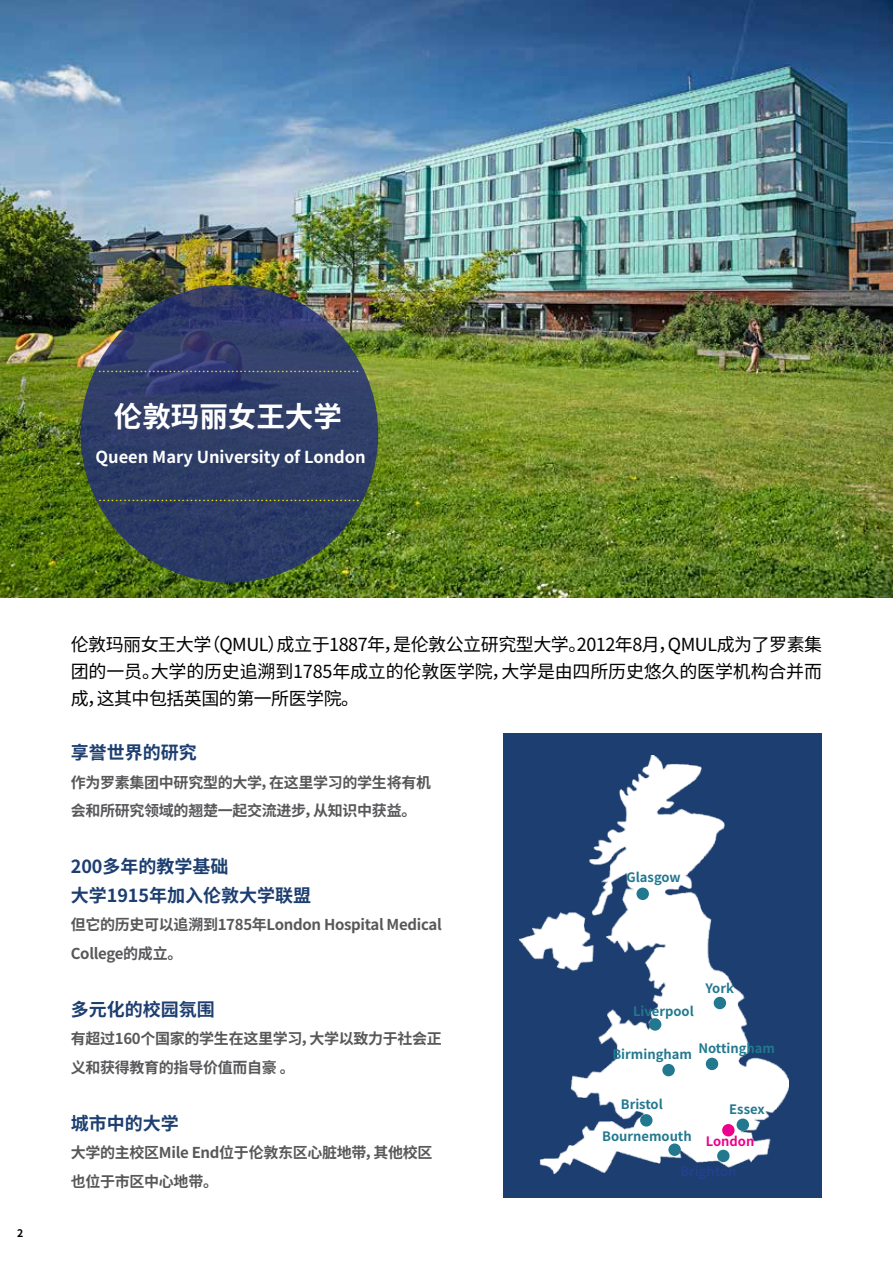
<style>
.page{position:relative;width:893px;height:1263px;background:#fff}
.page>*{position:absolute;margin:0;border:0;box-sizing:border-box;transform-origin:0 0}
.t1{font:700 28.5px "Noto Sans Hans";color:#fff}
.t2{font:100 18px "Noto Sans Hans";color:#fff200}
.t3{font:18px/27px "Noto Sans Hans";letter-spacing:-.01em;color:#000;text-align:justify}
.t4{font:700 18px/28.5px "Noto Sans Hans";color:#1c3e70}
.t5{font:700 16.5px "Noto Sans Hans";color:#fff}
.t6{font:700 15px/28.5px "Noto Sans Hans";letter-spacing:-.02em;color:#58585b}
.t7{font:700 13.05px "Noto Sans Hans";color:#22788f}
.t8{font:700 13.05px "Noto Sans Hans";color:#24408f}
.t9{font:700 13.05px "Noto Sans Hans";color:#ec008c}
.t10{font:700 10.5px "Noto Sans Hans";color:#000}
</style>
<div class="page">
<img style="left:0;top:0;width:893px;height:598px">
<div style="left:504px;top:733px;width:318px;height:465px;background:#1c3e70"></div>
<img style="left:520px;top:755px;width:268px;height:418px">
<div style="left:649px;top:1018px;width:12px;height:13px;background:#22788f;border-radius:50%"></div>
<div style="left:722px;top:1124px;width:13px;height:12px;background:#ec008c;border-radius:50%"></div>
<div style="left:714px;top:997px;width:12px;height:12px;background:#22788f;border-radius:50%"></div>
<div style="left:662px;top:1064px;width:13px;height:12px;background:#22788f;border-radius:50%"></div>
<div style="left:706px;top:1058px;width:12px;height:12px;background:#22788f;border-radius:50%"></div>
<div style="left:636px;top:887px;width:13px;height:13px;background:#22788f;border-radius:50%"></div>
<div style="left:717px;top:1150px;width:13px;height:12px;background:#22788f;border-radius:50%"></div>
<div style="left:668px;top:1143px;width:13px;height:13px;background:#22788f;border-radius:50%"></div>
<div style="left:640px;top:1114px;width:12px;height:12px;background:#22788f;border-radius:50%"></div>
<div style="left:737px;top:1118px;width:12px;height:13px;background:#22788f;border-radius:50%"></div>
<svg style="left:81px;top:285px;width:297px;height:298px;background:#2e3c68"></svg>
<p class="t2" style="left:98px;top:355px;width:263px">...............................................................</p>
<h1 class="t1" style="left:114px;top:401px;width:229px">伦敦玛丽女王大学</h1>
<p class="t5" style="left:96px;top:448px;width:272px">Queen Mary University of London</p>
<p class="t2" style="left:98px;top:484px;width:263px">...............................................................</p>
<p class="t10" style="left:17px;top:1227px;width:8px">2</p>
<p class="t3" style="left:71px;top:631px;width:753px">伦敦玛丽女王大学（QMUL）成立于1887年，是伦敦公立研究型大学。2012年8月，QMUL成为了罗素集团的一员。大学的历史追溯到1785年成立的伦敦医学院，大学是由四所历史悠久的医学机构合并而成，这其中包括英国的第一所医学院。</p>
<p class="t4" style="left:71px;top:739px;width:128px">享誉世界的研究</p>
<p class="t6" style="left:71px;top:768px;width:362px">作为罗素集团中研究型的大学，在这里学习的学生将有机会和所研究领域的翘楚一起交流进步，从知识中获益。</p>
<p class="t4" style="left:71px;top:853px;width:242px">200多年的教学基础<br>大学1915年加入伦敦大学联盟</p>
<p class="t6" style="left:71px;top:911px;width:373px">但它的历史可以追溯到1785年London Hospital Medical<br>College的成立。</p>
<p class="t4" style="left:71px;top:995px;width:146px">多元化的校园氛围</p>
<p class="t6" style="left:71px;top:1025px;width:373px">有超过160个国家的学生在这里学习，大学以致力于社会正义和获得教育的指导价值而自豪 。</p>
<p class="t4" style="left:71px;top:1109px;width:110px">城市中的大学</p>
<p class="t6" style="left:71px;top:1139px;width:363px">大学的主校区Mile End位于伦敦东区心脏地带，其他校区也位于市区中心地带。</p>
<p class="t7" style="left:626px;top:869px;width:56px">Glasgow</p>
<p class="t7" style="left:633px;top:1003px;width:62px">Liverpool</p>
<p class="t7" style="left:705px;top:981px;width:30px">York</p>
<p class="t7" style="left:612px;top:1044px;width:164px">Birmingham Nottingham</p>
<p class="t7" style="left:621px;top:1097px;width:43px">Bristol</p>
<p class="t7" style="left:602px;top:1129px;width:91px">Bournemouth</p>
<p class="t7" style="left:729px;top:1102px;width:37px">Essex</p>
<p class="t9" style="left:706px;top:1133px;width:50px">London</p>
<p class="t8" style="left:680px;top:1164px;width:58px">Brighton</p>
</div>
